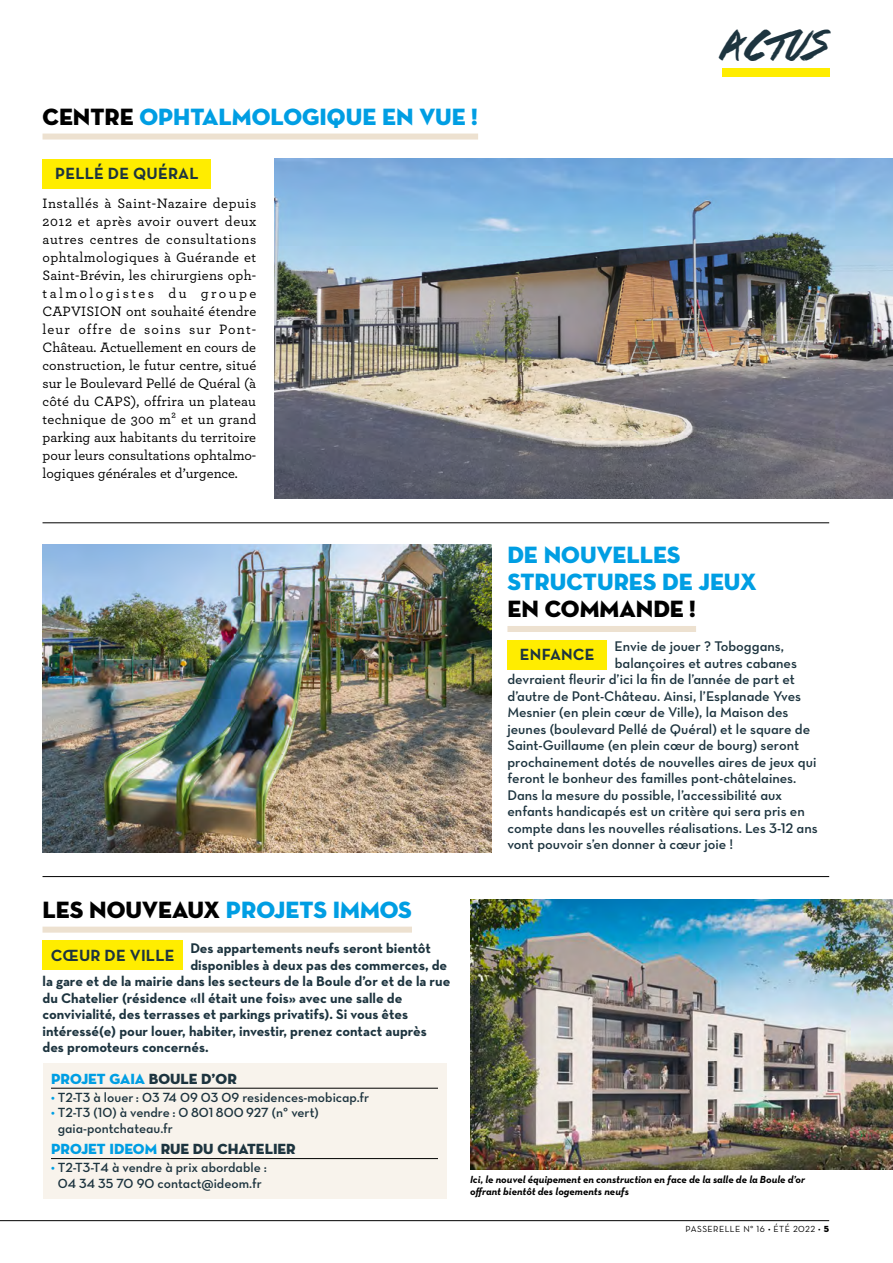
<style>
.page{position:relative;width:893px;height:1263px;background:#fff}
.page>*{position:absolute;margin:0;border:0;box-sizing:border-box;transform-origin:0 0}
.t1{font:45px "Da Streets";letter-spacing:.05em;color:#1d343f}
.t2{font:24px/27px "Neutra Disp Titling";color:#009ee3}
.t3{font:24px "Neutra Disp Titling";color:#000}
.t4{font:700 16.5px "Neutra Text";letter-spacing:.01em;color:#1d343f}
.t5{font:15px "Neutra Disp Titling";color:#1d343f}
.t6{font:15px "Neutra Disp Titling";color:#009ee3}
.t7{font:14.25px "Neutra Text Demi Alt";color:#1d343f}
.t8{font:500 14.25px/18px "Archer Pro";color:#000;text-align:justify}
.t9{font:700 14.25px "Neutra Text";color:#1d343f}
.t10{font:13.5px/15.8px "Neutra Text Demi Alt";color:#1d343f}
.t11{font:italic 700 10.5px/12px "Neutra Text";color:#000}
.t12{font:9px "Neutra Text Book Alt";letter-spacing:.05em;color:#000}
.s1{color:#000}
.s2{color:#1d343f}
.s3{font-family:"Neutra Text";font-weight:700;color:#009ee3}
.s4{color:#009ee3}
.s5{font-family:"Neutra Disp Titling"}
</style>
<div class="page">
<div style="left:722px;top:68px;width:107px;height:9px;background:#ffed00"></div>
<hr style="left:43px;top:522px;width:786px;height:1px;background:#000">
<hr style="left:43px;top:876px;width:786px;height:1px;background:#000">
<div style="left:43px;top:159px;width:168px;height:30px;background:#ffed00"></div>
<div style="left:507px;top:626px;width:189px;height:6px;background:#ede1d0"></div>
<div style="left:507px;top:640px;width:100px;height:29px;background:#ffed00"></div>
<div style="left:43px;top:927px;width:369px;height:6px;background:#ede1d0"></div>
<div style="left:43px;top:940px;width:140px;height:30px;background:#ffed00"></div>
<div style="left:43px;top:134px;width:435px;height:6px;background:#ede1d0"></div>
<img style="left:275px;top:159px;width:618px;height:340px">
<img style="left:43px;top:545px;width:448px;height:307px">
<img style="left:470px;top:899px;width:423px;height:270px">
<div style="left:43px;top:1063px;width:403px;height:136px;background:#f8f3ec"></div>
<hr style="left:51px;top:1088px;width:387px;height:1px;background:#000">
<hr style="left:51px;top:1158px;width:387px;height:1px;background:#000">
<hr style="left:0;top:1220px;width:829px;height:1px;background:#000">
<h2 class="t2" style="left:43px;top:103px;width:437px"><span class="s1">CENTRE</span> OPHTALMOLOGIQUE EN VUE !</h2>
<p class="t4" style="left:55px;top:163px;width:145px">PELLÉ DE QUÉRAL</p>
<p class="t8" style="left:43px;top:193px;width:215px">Installés à Saint-Nazaire depuis 2012 et après avoir ouvert deux autres centres de consultations ophtalmologiques à Guérande et Saint-Brévin, les chirurgiens oph&shy;talmologistes du groupe CAPVISION ont souhaité étendre leur offre de soins sur Pont-Château. Actuellement en cours de construction, le futur centre, situé sur le Boulevard Pellé de Quéral (à côté du CAPS), offrira un plateau technique de 300 m² et un grand parking aux habitants du territoire pour leurs consultations ophtalmo&shy;logiques générales et d’urgence.</p>
<h2 class="t2" style="left:43px;top:896px;width:371px"><span class="s1">LES NOUVEAUX</span> PROJETS IMMOS</h2>
<p class="t4" style="left:51px;top:945px;width:125px">CŒUR DE VILLE</p>
<p class="t9" style="left:190px;top:939px;width:242px">Des appartements neufs seront bientôt</p>
<p class="t9" style="left:190px;top:956px;width:258px">disponibles à deux pas des commerces, de</p>
<p class="t9" style="left:43px;top:972px;width:409px">la gare et de la mairie dans les secteurs de la Boule d’or et de la rue</p>
<p class="t9" style="left:43px;top:989px;width:361px">du Chatelier (résidence «Il était une fois» avec une salle de</p>
<p class="t9" style="left:43px;top:1005px;width:367px">convivialité, des terrasses et parkings privatifs). Si vous êtes</p>
<p class="t9" style="left:43px;top:1022px;width:386px">intéressé(e) pour louer, habiter, investir, prenez contact auprès</p>
<p class="t9" style="left:43px;top:1038px;width:168px">des promoteurs concernés.</p>
<h1 class="t1" style="left:722px;top:24px;width:108px">ACTUS</h1>
<h2 class="t2" style="left:507px;top:542px;width:251px">DE NOUVELLES<br>STRUCTURES DE JEUX</h2>
<h2 class="t3" style="left:507px;top:594px;width:190px">EN COMMANDE !</h2>
<p class="t4" style="left:520px;top:644px;width:76px">ENFANCE</p>
<p class="t7" style="left:615px;top:637px;width:171px">Envie de jouer ? Toboggans,</p>
<p class="t7" style="left:615px;top:654px;width:184px">balançoires et autres cabanes</p>
<p class="t7" style="left:507px;top:670px;width:289px">devraient fleurir d’ici la fin de l’année de part et</p>
<p class="t7" style="left:507px;top:687px;width:295px">d’autre de Pont-Château. Ainsi, l’Esplanade Yves</p>
<p class="t7" style="left:507px;top:703px;width:282px">Mesnier (en plein cœur de Ville), la Maison des</p>
<p class="t7" style="left:507px;top:720px;width:304px">jeunes (boulevard Pellé de Quéral) et le square de</p>
<p class="t7" style="left:507px;top:736px;width:293px">Saint-Guillaume (en plein cœur de bourg) seront</p>
<p class="t7" style="left:507px;top:753px;width:310px">prochainement dotés de nouvelles aires de jeux qui</p>
<p class="t7" style="left:507px;top:769px;width:290px">feront le bonheur des familles pont-châtelaines.</p>
<p class="t7" style="left:507px;top:786px;width:276px">Dans la mesure du possible, l’accessibilité aux</p>
<p class="t7" style="left:507px;top:802px;width:299px">enfants handicapés est un critère qui sera pris en</p>
<p class="t7" style="left:507px;top:819px;width:312px">compte dans les nouvelles réalisations. Les 3-12 ans</p>
<p class="t7" style="left:507px;top:835px;width:227px">vont pouvoir s’en donner à cœur joie !</p>
<p class="t6" style="left:51px;top:1069px;width:187px">PROJET GAIA <span class="s2">BOULE D’OR</span></p>
<p class="t10" style="left:51px;top:1089px;width:320px"><span class="s3">•</span> T2-T3 à louer : 03 74 09 03 09 residences-mobicap.fr</p>
<p class="t10" style="left:58px;top:1105px;width:262px;text-indent:-7px"><span class="s3">•</span> T2-T3 (10) à vendre : 0 801 800 927 (n° vert) gaia-pontchateau.fr</p>
<p class="t5" style="left:51px;top:1139px;width:246px"><span class="s4">PROJET IDEOM</span> RUE DU CHATELIER</p>
<p class="t10" style="left:51px;top:1159px;width:217px;text-align:center"><span class="s3">•</span> T2-T3-T4 à vendre à prix abordable :<br>04 34 35 70 90 contact@ideom.fr</p>
<p class="t11" style="left:470px;top:1174px;width:336px">Ici, le nouvel équipement en construction en face de la salle de la Boule d’or offrant bientôt des logements neufs</p>
<p class="t12" style="left:686px;top:1223px;width:145px">PASSERELLE N° 16 • ÉTÉ 2022 • <span class="s5">5</span></p>
</div>
